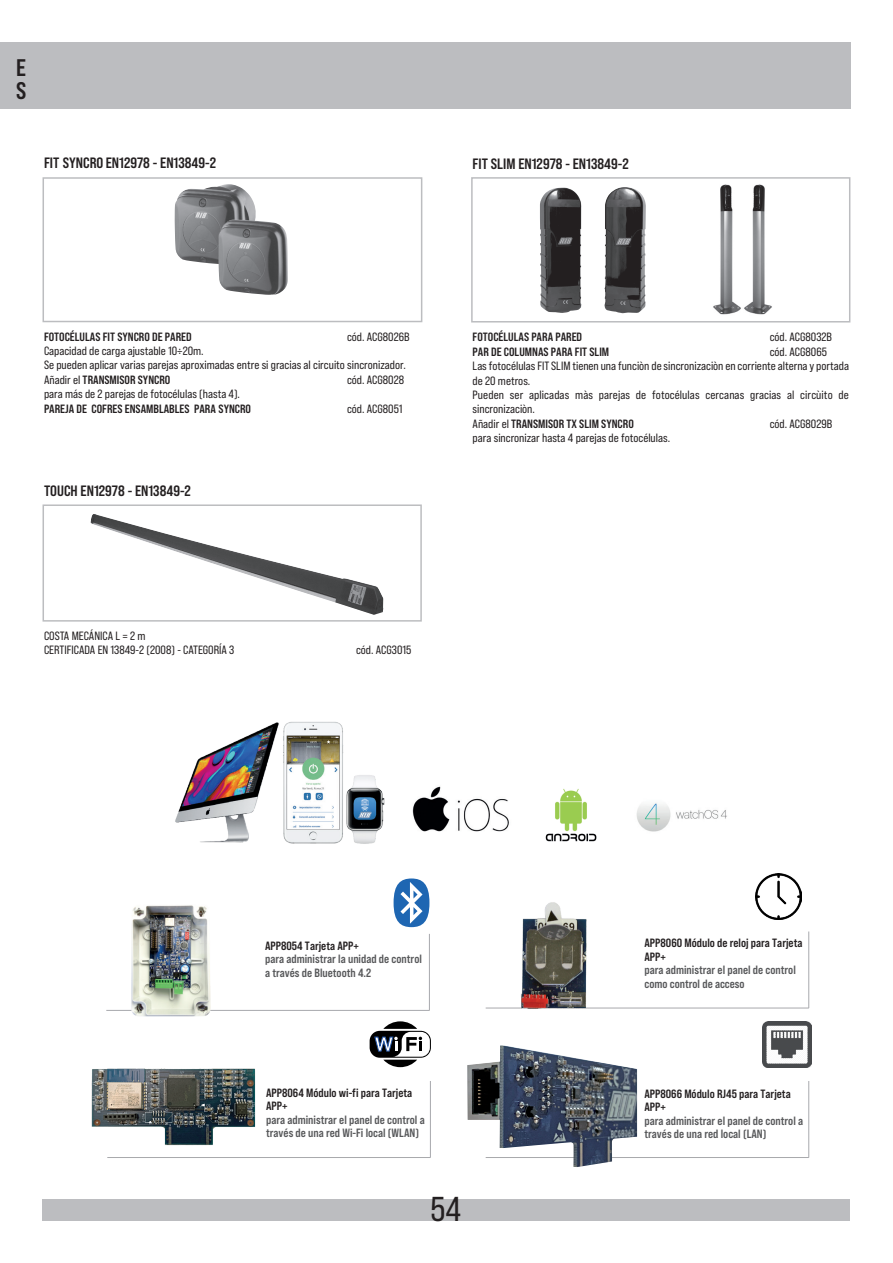
<style>
.page{position:relative;width:893px;height:1263px;background:#fff}
.page>*{position:absolute;margin:0;border:0;box-sizing:border-box;transform-origin:0 0}
.t1{font:34.5px "Bebas Neue Pro Sm E Rg";color:#231f20}
.t2{font:24px/22.5px "Bebas Neue Pro Sm E Bd";color:#231f20}
.t3{font:15px "Bebas Neue Pro Sm E Bd";color:#231f20}
.t4{font:12px/14.4px "Bebas Neue Pro Sm E Rg";color:#231f20}
.t5{font:12px/13.5px "Bebas Neue Pro Sm E Bd";color:#231f20}
.t6{font:12px/13.5px "Bebas Neue Pro Sm E Bd";color:#57585a}
.s1{font-family:"Bebas Neue Pro Sm E Rg"}
</style>
<div class="page">
<div style="left:43px;top:1199px;width:807px;height:21px;background:#bcbdc0"></div>
<div style="left:0;top:43px;width:850px;height:66px;background:#bcbdc0"></div>
<img style="left:91px;top:1068px;width:165px;height:78px">
<hr style="left:106px;top:1010px;width:323px;height:1px;background:#a8a9ad">
<hr style="left:486px;top:1008px;width:323px;height:1px;background:#a8a9ad">
<hr style="left:429px;top:934px;width:1px;height:76px;background:#a8a9ad">
<hr style="left:808px;top:931px;width:1px;height:77px;background:#a8a9ad">
<hr style="left:107px;top:1157px;width:323px;height:1px;background:#a8a9ad">
<hr style="left:486px;top:1157px;width:323px;height:1px;background:#a8a9ad">
<hr style="left:430px;top:1081px;width:1px;height:76px;background:#a8a9ad">
<hr style="left:808px;top:1081px;width:1px;height:76px;background:#a8a9ad">
<img style="left:131px;top:905px;width:80px;height:112px">
<img style="left:510px;top:902px;width:85px;height:107px">
<svg style="left:394px;top:878px;width:35px;height:49px"></svg>
<div style="left:370px;top:1031px;width:61px;height:27px;background:#000;border-radius:10px"></div>
<svg style="left:375px;top:1021px;width:55px;height:46px"></svg>
<img style="left:756px;top:874px;width:46px;height:46px">
<img style="left:762px;top:1021px;width:49px;height:46px">
<img style="left:175px;top:722px;width:210px;height:122px">
<img style="left:412px;top:786px;width:97px;height:46px">
<img style="left:636px;top:803px;width:91px;height:29px">
<img style="left:545px;top:788px;width:52px;height:54px">
<img style="left:467px;top:1045px;width:170px;height:122px">
<svg style="left:42px;top:504px;width:380px;height:118px"></svg>
<img style="left:91px;top:514px;width:292px;height:101px">
<svg style="left:471px;top:177px;width:380px;height:146px"></svg>
<img style="left:540px;top:187px;width:106px;height:126px">
<img style="left:712px;top:183px;width:60px;height:132px">
<svg style="left:42px;top:177px;width:381px;height:146px"></svg>
<h2 class="t2" style="left:16px;top:56px;width:12px">E<br>S</h2>
<p class="t3" style="left:44px;top:154px;width:174px">FIT SYNCRO EN12978 - EN13849-2</p>
<p class="t3" style="left:473px;top:154px;width:158px">FIT SLIM EN12978 - EN13849-2</p>
<p class="t5" style="left:44px;top:329px;width:149px">FOTOCÉLULAS FIT SYNCRO DE PARED</p>
<p class="t4" style="left:347px;top:329px;width:64px">cód. ACG8026B</p>
<p class="t4" style="left:44px;top:343px;width:364px">Capacidad de carga ajustable 10÷20m.<br>Se pueden aplicar varias parejas aproximadas entre si gracias al circuito sincronizador.</p>
<p class="t5" style="left:44px;top:373px;width:128px"><span class="s1">Añadir el</span> TRANSMISOR SYNCRO</p>
<p class="t4" style="left:347px;top:372px;width:59px">cód. ACG8028</p>
<p class="t4" style="left:44px;top:387px;width:198px">para más de 2 parejas de fotocélulas (hasta 4).</p>
<p class="t5" style="left:44px;top:401px;width:209px">PAREJA DE COFRES ENSAMBLABLES PARA SYNCRO</p>
<p class="t4" style="left:347px;top:401px;width:57px">cód. ACG8051</p>
<p class="t3" style="left:44px;top:482px;width:148px">TOUCH EN12978 - EN13849-2</p>
<p class="t4" style="left:44px;top:628px;width:192px">COSTA MECÁNICA L = 2 m<br>CERTIFICADA EN 13849-2 (2008) - CATEGORÍA 3</p>
<p class="t4" style="left:356px;top:643px;width:57px">cód. ACG3015</p>
<p class="t5" style="left:473px;top:330px;width:111px">FOTOCÉLULAS PARA PARED</p>
<p class="t4" style="left:770px;top:330px;width:64px">cód. ACG8032B</p>
<p class="t5" style="left:473px;top:345px;width:138px">PAR DE COLUMNAS PARA FIT SLIM</p>
<p class="t4" style="left:473px;top:344px;width:378px;text-indent:297px">cód. ACG8065<br>Las fotocélulas FIT SLIM tienen una funciòn de sincronizaciòn en corriente alterna y portada de 20 metros.<br>Pueden ser aplicadas màs parejas de fotocélulas cercanas gracias al circùito de sincronizaciòn.</p>
<p class="t5" style="left:473px;top:417px;width:163px"><span class="s1">Añadir el</span> TRANSMISOR TX SLIM SYNCRO</p>
<p class="t4" style="left:770px;top:416px;width:64px">cód. ACG8029B</p>
<p class="t4" style="left:473px;top:431px;width:199px">para sincronizar hasta 4 parejas de fotocélulas.</p>
<p class="t5" style="left:265px;top:938px;width:95px">APP8054 Tarjeta APP+</p>
<p class="t6" style="left:265px;top:952px;width:158px">para administrar la unidad de control a través de Bluetooth 4.2</p>
<p class="t5" style="left:266px;top:1086px;width:148px">APP8064 Módulo wi-fi para Tarjeta<br>APP+</p>
<p class="t6" style="left:266px;top:1113px;width:160px">para administrar el panel de control a través de una red Wi-Fi local (WLAN)</p>
<h1 class="t1" style="left:430px;top:1188px;width:32px">54</h1>
<p class="t5" style="left:644px;top:936px;width:160px">APP8060 Módulo de reloj para Tarjeta<br>APP+</p>
<p class="t6" style="left:644px;top:963px;width:153px">para administrar el panel de control como control de acceso</p>
<p class="t5" style="left:644px;top:1087px;width:148px">APP8066 Módulo RJ45 para Tarjeta<br>APP+</p>
<p class="t6" style="left:644px;top:1114px;width:160px">para administrar el panel de control a través de una red local (LAN)</p>
</div>
